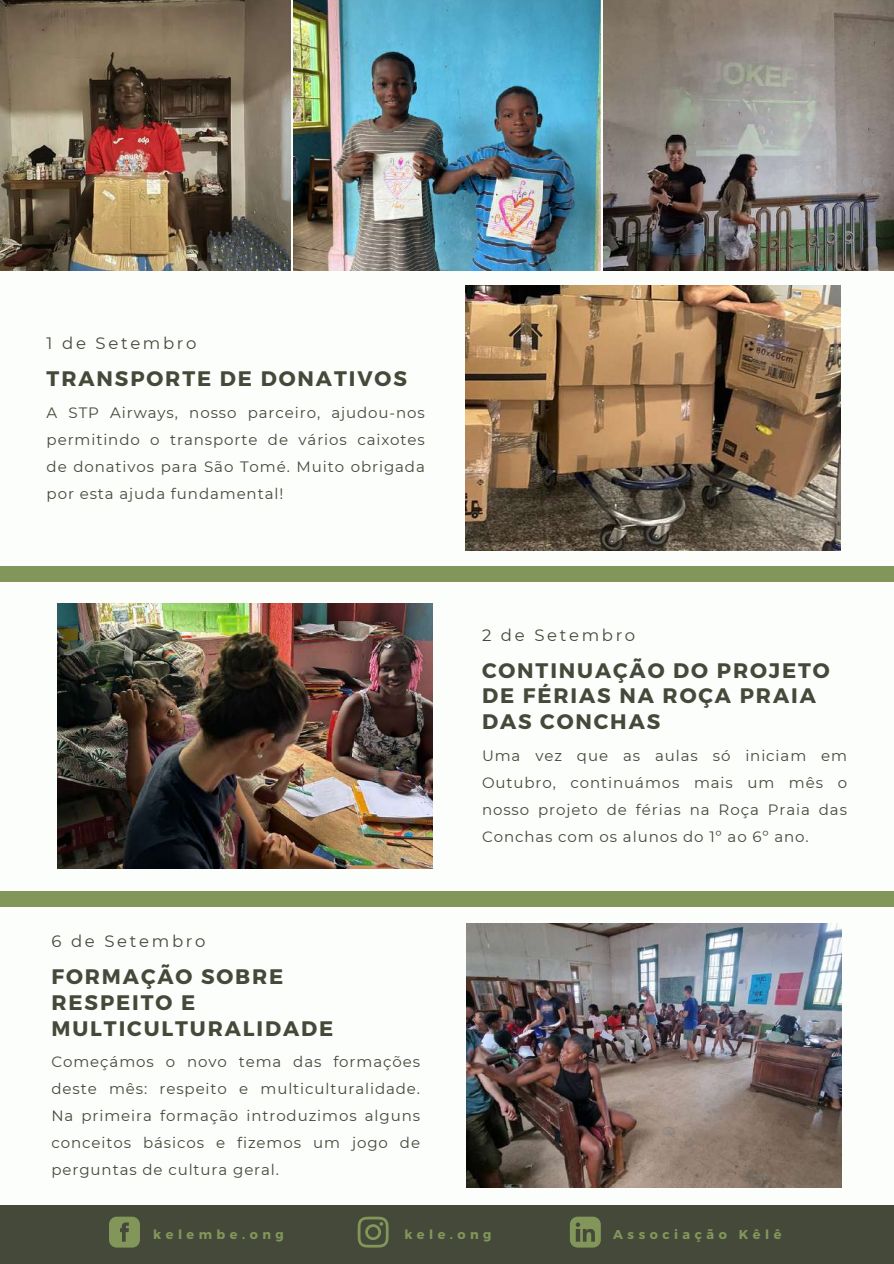
<style>
.page{position:relative;width:894px;height:1264px;background:#fff}
.page>*{position:absolute;margin:0;border:0;box-sizing:border-box;transform-origin:0 0}
.t1{font:700 21px/25.8px "Montserrat";letter-spacing:.09em;color:#45493a}
.t2{font:16.5px "Montserrat";letter-spacing:.16em;color:#45493a}
.t3{font:15px/27px "Montserrat";letter-spacing:.06em;color:#45493a;text-align:justify}
.t4{font:700 12.75px "Montserrat";letter-spacing:.35em;color:#83965a}
</style>
<div class="page">
<div style="left:0;top:0;width:893px;height:1263px;background:#fbfefb"></div>
<div style="left:0;top:891px;width:893px;height:15px;background:#83965a"></div>
<img style="left:0;top:0;width:290px;height:270px">
<img style="left:294px;top:0;width:306px;height:270px">
<img style="left:603px;top:0;width:290px;height:270px">
<img style="left:465px;top:286px;width:374px;height:264px">
<img style="left:58px;top:603px;width:374px;height:265px">
<img style="left:466px;top:923px;width:374px;height:264px">
<div style="left:0;top:566px;width:893px;height:15px;background:#83965a"></div>
<div style="left:0;top:1205px;width:893px;height:58px;background:#45493a"></div>
<svg style="left:357px;top:1216px;width:31px;height:30px"></svg>
<svg style="left:109px;top:1216px;width:30px;height:30px"></svg>
<svg style="left:570px;top:1216px;width:30px;height:30px"></svg>
<p class="t2" style="left:47px;top:333px;width:151px">1 de Setembro</p>
<h1 class="t1" style="left:47px;top:364px;width:361px">TRANSPORTE DE DONATIVOS</h1>
<p class="t3" style="left:47px;top:399px;width:379px">A STP Airways, nosso parceiro, ajudou-nos permitindo o transporte de vários caixotes de donativos para São Tomé. Muito obrigada por esta ajuda fundamental!</p>
<p class="t2" style="left:51px;top:930px;width:155px">6 de Setembro</p>
<h1 class="t1" style="left:51px;top:962px;width:283px">FORMAÇÃO SOBRE<br>RESPEITO E<br>MULTICULTURALIDADE</h1>
<p class="t3" style="left:51px;top:1048px;width:370px">Começámos o novo tema das formações deste mês: respeito e multiculturalidade.<br>Na primeira formação introduzimos alguns conceitos básicos e fizemos um jogo de perguntas de cultura geral.</p>
<p class="t2" style="left:482px;top:624px;width:155px">2 de Setembro</p>
<h1 class="t1" style="left:482px;top:656px;width:349px">CONTINUAÇÃO DO PROJETO<br>DE FÉRIAS NA ROÇA PRAIA<br>DAS CONCHAS</h1>
<p class="t3" style="left:482px;top:742px;width:366px">Uma vez que as aulas só iniciam em Outubro, continuámos mais um mês o nosso projeto de férias na Roça Praia das Conchas com os alunos do 1º ao 6º ano.</p>
<p class="t4" style="left:153px;top:1225px;width:132px">kelembe.ong</p>
<p class="t4" style="left:404px;top:1225px;width:89px">kele.ong</p>
<p class="t4" style="left:613px;top:1225px;width:169px">Associação Kêlê</p>
</div>
